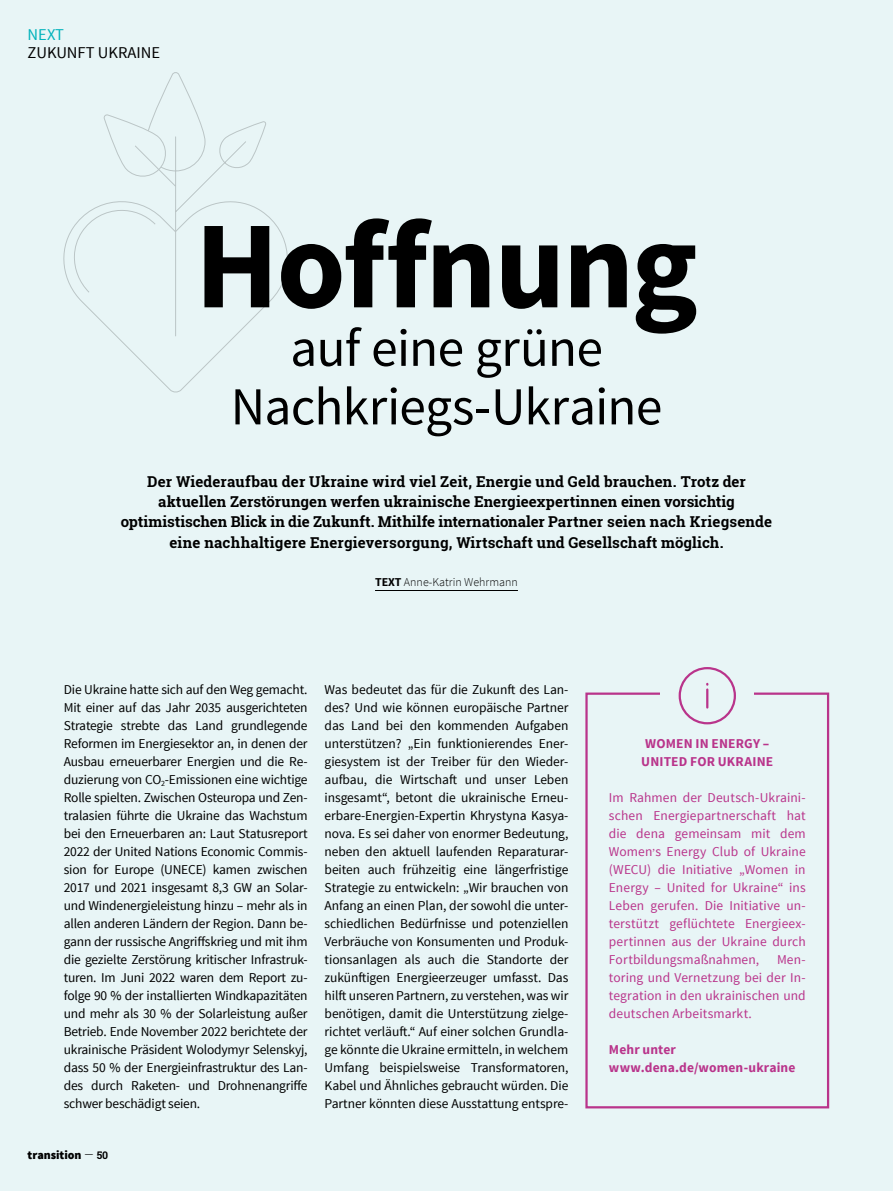
<style>
.page{position:relative;width:893px;height:1191px;background:#e8f5f6}
.page>*{position:absolute;margin:0;border:0;box-sizing:border-box;transform-origin:0 0}
.t1{font:700 124.65px "Source Sans Pro";letter-spacing:-.02em;color:#000}
.t2{font:53.4px/58.5px "Source Sans Pro";letter-spacing:-.015em;color:#000;text-align:center}
.t3{font:16.5px "Source Sans Pro";color:#000}
.t4{font:16.5px "Source Sans Pro";color:#00b2bb}
.t5{font:700 15px/20.2px "Roboto Slab";letter-spacing:.005em;color:#000;text-align:center}
.t6{font:13.5px/18px "Source Sans Pro";letter-spacing:-.015em;color:#000;text-align:justify}
.t7{font:13.5px/18px "Source Sans Pro";letter-spacing:.005em;color:#b9348b;text-align:justify}
.t8{font:700 13.5px/18px "Source Sans Pro";letter-spacing:.01em;color:#b9348b}
.t9{font:300 12px "Source Sans Pro";color:#000}
.t10{font:900 12px "Source Sans Pro";letter-spacing:-.005em;color:#000}
.s1{font-weight:700}
.s2{font-family:"Roboto Slab";font-weight:300}
.s3{font-family:"Roboto Slab";font-weight:700;font-size:10.5px}
</style>
<div class="page">
<svg style="left:63px;top:214px;width:225px;height:179px"></svg>
<svg style="left:74px;top:72px;width:192px;height:265px"></svg>
<hr style="left:375px;top:590px;width:143px;height:1px;background:#000">
<div style="left:585px;top:692px;width:244px;height:416px;border:2px solid #b9348b"></div>
<div style="left:660px;top:689px;width:94px;height:15px;background:#e8f5f6"></div>
<div style="left:679px;top:667px;width:57px;height:57px;border:2px solid #b9348b;border-radius:50%"></div>
<svg style="left:706px;top:684px;width:2px;height:23px"></svg>
<p class="t4" style="left:28px;top:24px;width:38px">NEXT</p>
<p class="t3" style="left:28px;top:42px;width:134px">ZUKUNFT UKRAINE</p>
<h1 class="t1" style="left:195px;top:186px;width:505px">Hoffnung</h1>
<h2 class="t2" style="left:231px;top:320px;width:433px">auf eine grüne<br>Nachkriegs-Ukraine</h2>
<p class="t5" style="left:121px;top:471px;width:653px">Der Wiederaufbau der Ukraine wird viel Zeit, Energie und Geld brauchen. Trotz der aktuellen Zerstörungen werfen ukrainische Energieexpertinnen einen vorsichtig optimistischen Blick in die Zukunft. Mithilfe internationaler Partner seien nach Kriegsende eine nachhaltigere Energieversorgung, Wirtschaft und Gesellschaft möglich.</p>
<p class="t9" style="left:375px;top:575px;width:144px"><span class="s1">TEXT</span> Anne-Katrin Wehrmann</p>
<p class="t6" style="left:64px;top:681px;width:245px">Die Ukraine hatte sich auf den Weg gemacht.<br>Mit einer auf das Jahr 2035 ausgerichteten Strategie strebte das Land grundlegende Reformen im Energiesektor an, in denen der Ausbau erneuerbarer Energien und die Re&shy;duzierung von CO<sub>2</sub>-Emissionen eine wichtige Rolle spielten. Zwischen Osteuropa und Zen&shy;tralasien führte die Ukraine das Wachstum bei den Erneuerbaren an: Laut Statusreport 2022 der United Nations Economic Commis&shy;sion for Europe (UNECE) kamen zwischen 2017 und 2021 insgesamt 8,3 GW an Solar&shy;und Windenergieleistung hinzu – mehr als in allen anderen Ländern der Region. Dann be&shy;gann der russische Angriffskrieg und mit ihm die gezielte Zerstörung kritischer Infrastruk&shy;turen. Im Juni 2022 waren dem Report zu&shy;folge 90 % der installierten Windkapazitäten und mehr als 30 % der Solarleistung außer Betrieb. Ende November 2022 berichtete der ukrainische Präsident Wolodymyr Selenskyj, dass 50 % der Energieinfrastruktur des Lan&shy;des durch Raketen- und Drohnenangriffe schwer beschädigt seien.</p>
<p class="t6" style="left:325px;top:680px;width:245px">Was bedeutet das für die Zukunft des Lan&shy;des? Und wie können europäische Partner das Land bei den kommenden Aufgaben unterstützen? „Ein funktionierendes Ener&shy;giesystem ist der Treiber für den Wieder&shy;aufbau, die Wirtschaft und unser Leben insgesamt“, betont die ukrainische Erneu&shy;erbare-Energien-Expertin Khrystyna Kasya&shy;nova. Es sei daher von enormer Bedeutung, neben den aktuell laufenden Reparaturar&shy;beiten auch frühzeitig eine längerfristige Strategie zu entwickeln: „Wir brauchen von Anfang an einen Plan, der sowohl die unter&shy;schiedlichen Bedürfnisse und potenziellen Verbräuche von Konsumenten und Produk&shy;tionsanlagen als auch die Standorte der zukünftigen Energieerzeuger umfasst. Das hilft unseren Partnern, zu verstehen, was wir benötigen, damit die Unterstützung zielge&shy;richtet verläuft.“ Auf einer solchen Grundla&shy;ge könnte die Ukraine ermitteln, in welchem Umfang beispielsweise Transformatoren, Kabel und Ähnliches gebraucht würden. Die Partner könnten diese Ausstattung entspre-</p>
<p class="t10" style="left:28px;top:1147px;width:82px">transition <span class="s2">―</span> <span class="s3">50</span></p>
<p class="t8" style="left:641px;top:735px;width:133px">WOMEN IN ENERGY –<br>UNITED FOR UKRAINE</p>
<p class="t7" style="left:609px;top:789px;width:198px">Im Rahmen der Deutsch-Ukraini&shy;schen Energiepartnerschaft hat die dena gemeinsam mit dem Women,s Energy Club of Ukraine (WECU) die Initiative „Women in Energy – United for Ukraine“ ins Leben gerufen. Die Initiative un&shy;terstützt geflüchtete Energieex&shy;pertinnen aus der Ukraine durch Fortbildungsmaßnahmen,</p>
<p class="t7" style="left:609px;top:950px;width:198px;text-indent:168px">Men&shy;toring und Vernetzung bei der In&shy;tegration in den ukrainischen und deutschen Arbeitsmarkt.</p>
<p class="t8" style="left:609px;top:1041px;width:188px">Mehr unter www.dena.de/women-ukraine</p>
</div>
